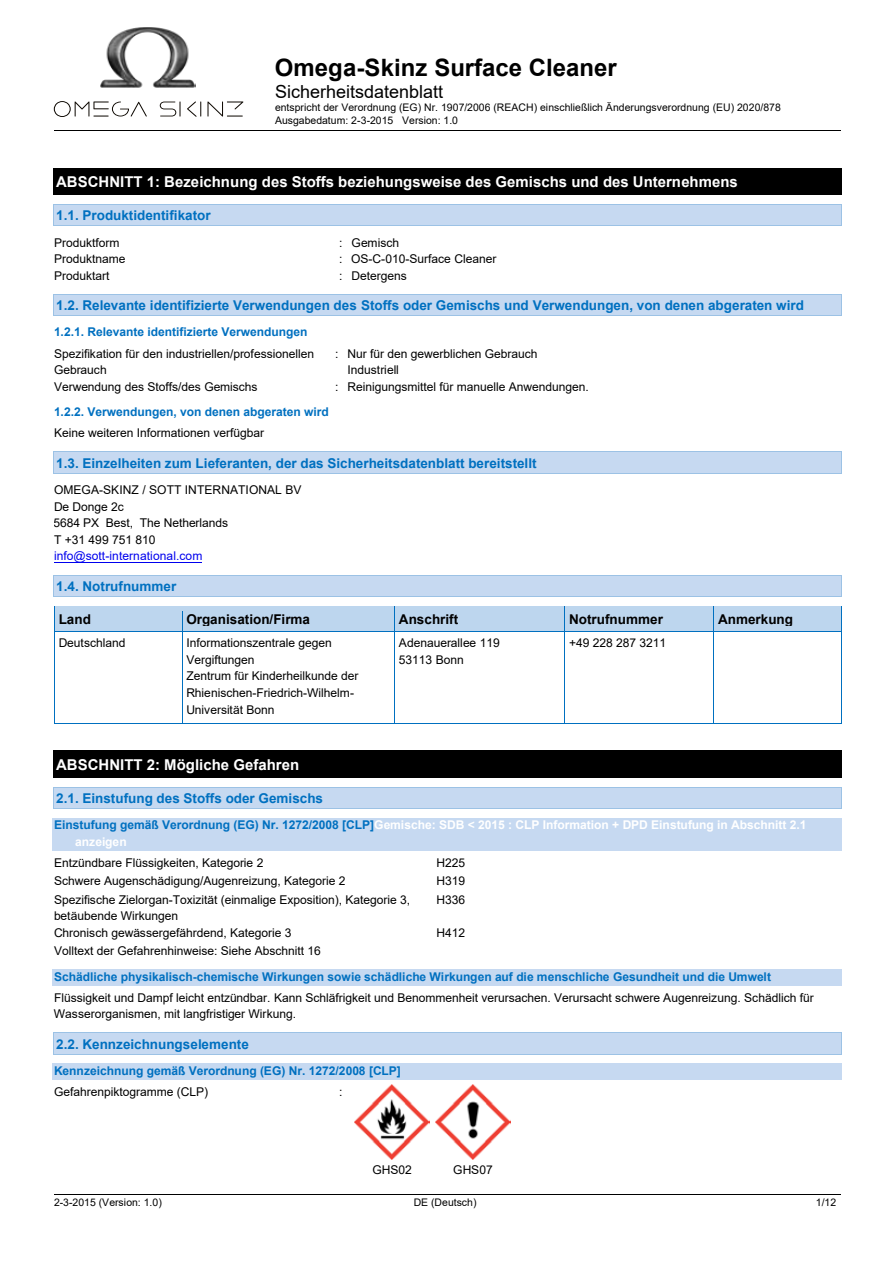
<style>
.page{position:relative;width:893px;height:1263px;background:#fff}
.page>*{position:absolute;margin:0;border:0;box-sizing:border-box;transform-origin:0 0}
.t1{font:700 24px "Arial";color:#000}
.t2{font:18px "Arial";color:#000}
.t3{font:700 15px "Arial";color:#fff}
.t4{font:700 13.5px "Arial";color:#0070c0}
.t5{font:700 13.5px "Arial";color:#000}
.t6{font:12px/16.5px "Arial";letter-spacing:-.005em;color:#000}
.t7{font:700 12px "Arial";color:#0070c0}
.t8{font:700 12px/16.5px "Arial";letter-spacing:-.005em;color:#fff}
.t9{font:12px "Arial";letter-spacing:.005em;color:#00e}
.t10{font:10.5px/12.1px "Arial";color:#000}
.s1{color:#0070c0}
</style>
<div class="page">
<hr style="left:54px;top:130px;width:221px;height:1px;background:#000">
<hr style="left:276px;top:130px;width:565px;height:1px;background:#000">
<hr style="left:54px;top:1194px;width:264px;height:1px;background:#000">
<hr style="left:318px;top:1194px;width:259px;height:1px;background:#000">
<hr style="left:578px;top:1194px;width:263px;height:1px;background:#000">
<div style="left:54px;top:168px;width:787px;height:27px;background:#000"></div>
<hr style="left:54px;top:195px;width:787px;height:1px;background:#000">
<svg style="left:841px;top:168px;width:1px;height:27px"></svg>
<div style="left:54px;top:205px;width:787px;height:21px;background:#c6d9f1"></div>
<hr style="left:54px;top:204px;width:787px;height:1px;background:#9cc2e5">
<hr style="left:54px;top:226px;width:787px;height:1px;background:#9cc2e5">
<svg style="left:841px;top:204px;width:1px;height:22px"></svg>
<div style="left:54px;top:295px;width:787px;height:21px;background:#c6d9f1"></div>
<hr style="left:54px;top:294px;width:787px;height:1px;background:#9cc2e5">
<hr style="left:54px;top:316px;width:787px;height:1px;background:#9cc2e5">
<svg style="left:841px;top:294px;width:1px;height:22px"></svg>
<div style="left:54px;top:452px;width:787px;height:21px;background:#c6d9f1"></div>
<hr style="left:54px;top:452px;width:787px;height:1px;background:#9cc2e5">
<hr style="left:54px;top:473px;width:787px;height:1px;background:#9cc2e5">
<svg style="left:841px;top:452px;width:1px;height:22px"></svg>
<div style="left:54px;top:575px;width:787px;height:21px;background:#c6d9f1"></div>
<hr style="left:54px;top:575px;width:787px;height:1px;background:#9cc2e5">
<hr style="left:54px;top:596px;width:787px;height:1px;background:#9cc2e5">
<svg style="left:841px;top:575px;width:1px;height:22px"></svg>
<div style="left:55px;top:607px;width:127px;height:24px;background:#bdd6ee"></div>
<div style="left:182px;top:607px;width:212px;height:24px;background:#bdd6ee"></div>
<div style="left:395px;top:607px;width:169px;height:24px;background:#bdd6ee"></div>
<div style="left:565px;top:607px;width:148px;height:24px;background:#bdd6ee"></div>
<div style="left:714px;top:607px;width:127px;height:24px;background:#bdd6ee"></div>
<hr style="left:55px;top:606px;width:127px;height:1px;background:#0070c0">
<hr style="left:182px;top:606px;width:212px;height:1px;background:#0070c0">
<hr style="left:395px;top:606px;width:169px;height:1px;background:#0070c0">
<hr style="left:565px;top:606px;width:148px;height:1px;background:#0070c0">
<hr style="left:714px;top:606px;width:127px;height:1px;background:#0070c0">
<svg style="left:54px;top:606px;width:1px;height:30px"></svg>
<hr style="left:55px;top:631px;width:127px;height:1px;background:#0070c0">
<svg style="left:182px;top:606px;width:1px;height:30px"></svg>
<hr style="left:182px;top:631px;width:212px;height:1px;background:#0070c0">
<svg style="left:394px;top:606px;width:1px;height:30px"></svg>
<hr style="left:395px;top:631px;width:169px;height:1px;background:#0070c0">
<svg style="left:564px;top:606px;width:1px;height:30px"></svg>
<hr style="left:565px;top:631px;width:148px;height:1px;background:#0070c0">
<svg style="left:713px;top:606px;width:1px;height:30px"></svg>
<hr style="left:714px;top:631px;width:127px;height:1px;background:#0070c0">
<svg style="left:841px;top:606px;width:1px;height:30px"></svg>
<hr style="left:54px;top:636px;width:1px;height:87px;background:#0070c0">
<hr style="left:55px;top:723px;width:127px;height:1px;background:#0070c0">
<hr style="left:182px;top:636px;width:1px;height:87px;background:#0070c0">
<hr style="left:182px;top:723px;width:212px;height:1px;background:#0070c0">
<hr style="left:394px;top:636px;width:1px;height:87px;background:#0070c0">
<hr style="left:395px;top:723px;width:169px;height:1px;background:#0070c0">
<hr style="left:564px;top:636px;width:1px;height:87px;background:#0070c0">
<hr style="left:565px;top:723px;width:148px;height:1px;background:#0070c0">
<hr style="left:713px;top:636px;width:1px;height:87px;background:#0070c0">
<hr style="left:714px;top:723px;width:127px;height:1px;background:#0070c0">
<hr style="left:841px;top:636px;width:1px;height:87px;background:#0070c0">
<div style="left:54px;top:751px;width:787px;height:26px;background:#000"></div>
<hr style="left:54px;top:777px;width:787px;height:1px;background:#000">
<svg style="left:841px;top:751px;width:1px;height:27px"></svg>
<div style="left:54px;top:787px;width:787px;height:21px;background:#c6d9f1"></div>
<hr style="left:54px;top:787px;width:787px;height:1px;background:#9cc2e5">
<hr style="left:54px;top:808px;width:787px;height:1px;background:#9cc2e5">
<svg style="left:841px;top:787px;width:1px;height:22px"></svg>
<div style="left:52px;top:818px;width:789px;height:17px;background:#c6d9f1"></div>
<div style="left:52px;top:835px;width:789px;height:16px;background:#c6d9f1"></div>
<div style="left:52px;top:969px;width:789px;height:17px;background:#c6d9f1"></div>
<div style="left:54px;top:1033px;width:787px;height:21px;background:#c6d9f1"></div>
<hr style="left:54px;top:1033px;width:787px;height:1px;background:#9cc2e5">
<hr style="left:54px;top:1054px;width:787px;height:1px;background:#9cc2e5">
<svg style="left:841px;top:1033px;width:1px;height:22px"></svg>
<div style="left:52px;top:1064px;width:789px;height:16px;background:#c6d9f1"></div>
<img style="left:355px;top:1085px;width:75px;height:75px">
<img style="left:435px;top:1085px;width:75px;height:75px">
<hr style="left:54px;top:562px;width:148px;height:1px;background:#00e">
<svg style="left:54px;top:101px;width:189px;height:16px"></svg>
<img style="left:100px;top:27px;width:96px;height:61px">
<h1 class="t1" style="left:275px;top:50px;width:343px">Omega-Skinz Surface Cleaner</h1>
<h2 class="t2" style="left:275px;top:79px;width:169px">Sicherheitsdatenblatt</h2>
<p class="t10" style="left:275px;top:102px;width:507px">entspricht der Verordnung (EG) Nr. 1907/2006 (REACH) einschließlich Änderungsverordnung (EU) 2020/878<br>Ausgabedatum: 2-3-2015 Version: 1.0</p>
<p class="t3" style="left:56px;top:171px;width:683px">ABSCHNITT 1: Bezeichnung des Stoffs beziehungsweise des Gemischs und des Unternehmens</p>
<p class="t4" style="left:56px;top:206px;width:156px">1.1. Produktidentifikator</p>
<p class="t6" style="left:54px;top:234px;width:67px">Produktform</p>
<p class="t6" style="left:339px;top:234px;width:61px">: Gemisch</p>
<p class="t6" style="left:54px;top:251px;width:73px">Produktname</p>
<p class="t6" style="left:339px;top:251px;width:5px">:</p>
<p class="t6" style="left:54px;top:267px;width:57px">Produktart</p>
<p class="t6" style="left:339px;top:267px;width:69px">: Detergens</p>
<p class="t4" style="left:56px;top:296px;width:749px">1.2. Relevante identifizierte Verwendungen des Stoffs oder Gemischs und Verwendungen, von denen abgeraten wird</p>
<p class="t7" style="left:54px;top:324px;width:255px">1.2.1. Relevante identifizierte Verwendungen</p>
<p class="t6" style="left:54px;top:345px;width:262px">Spezifikation für den industriellen/professionellen<br>Gebrauch</p>
<p class="t6" style="left:347px;top:345px;width:191px;text-indent:-12px">: Nur für den gewerblichen Gebrauch<br>Industriell</p>
<p class="t6" style="left:54px;top:378px;width:205px">Verwendung des Stoffs/des Gemischs</p>
<p class="t6" style="left:335px;top:378px;width:255px">: Reinigungsmittel für manuelle Anwendungen.</p>
<p class="t7" style="left:54px;top:404px;width:276px">1.2.2. Verwendungen, von denen abgeraten wird</p>
<p class="t6" style="left:54px;top:425px;width:212px">Keine weiteren Informationen verfügbar</p>
<p class="t4" style="left:56px;top:453px;width:482px">1.3. Einzelheiten zum Lieferanten, der das Sicherheitsdatenblatt bereitstellt</p>
<p class="t6" style="left:351px;top:251px;width:147px">OS-C-010-Surface Cleaner</p>
<p class="t6" style="left:53px;top:482px;width:250px">OMEGA-SKINZ / SOTT INTERNATIONAL BV<br>De Donge 2c<br>5684 PX Best, The Netherlands<br>T +31 499 751 810</p>
<p class="t9" style="left:54px;top:548px;width:150px">info@sott-international.com</p>
<p class="t4" style="left:56px;top:576px;width:122px">1.4. Notrufnummer</p>
<p class="t5" style="left:59px;top:609px;width:34px">Land</p>
<p class="t5" style="left:186px;top:609px;width:125px">Organisation/Firma</p>
<p class="t5" style="left:399px;top:609px;width:61px">Anschrift</p>
<p class="t5" style="left:569px;top:609px;width:95px">Notrufnummer</p>
<p class="t5" style="left:718px;top:609px;width:77px">Anmerkung</p>
<p class="t6" style="left:59px;top:635px;width:68px">Deutschland</p>
<p class="t6" style="left:186px;top:635px;width:174px">Informationszentrale gegen<br>Vergiftungen<br>Zentrum für Kinderheilkunde der<br>Rhienischen-Friedrich-Wilhelm-<br>Universität Bonn</p>
<p class="t6" style="left:399px;top:635px;width:102px">Adenauerallee 119<br>53113 Bonn</p>
<p class="t6" style="left:569px;top:635px;width:99px">+49 228 287 3211</p>
<p class="t3" style="left:56px;top:754px;width:244px">ABSCHNITT 2: Mögliche Gefahren</p>
<p class="t4" style="left:56px;top:788px;width:268px">2.1. Einstufung des Stoffs oder Gemischs</p>
<p class="t8" style="left:75px;top:817px;width:733px;text-indent:-21px"><span class="s1">Einstufung gemäß Verordnung (EG) Nr. 1272/2008 [CLP]</span>Gemische: SDB &lt; 2015 : CLP Information + DPD Einstufung in Abschnitt 2.1 anzeigen</p>
<p class="t6" style="left:54px;top:854px;width:211px">Entzündbare Flüssigkeiten, Kategorie 2</p>
<p class="t6" style="left:437px;top:854px;width:30px">H225</p>
<p class="t6" style="left:54px;top:873px;width:293px">Schwere Augenschädigung/Augenreizung, Kategorie 2</p>
<p class="t6" style="left:437px;top:873px;width:30px">H319</p>
<p class="t6" style="left:54px;top:891px;width:358px">Spezifische Zielorgan-Toxizität (einmalige Exposition), Kategorie 3, betäubende Wirkungen</p>
<p class="t6" style="left:437px;top:891px;width:30px">H336</p>
<p class="t6" style="left:54px;top:924px;width:239px">Chronisch gewässergefährdend, Kategorie 3</p>
<p class="t6" style="left:437px;top:924px;width:30px">H412</p>
<p class="t6" style="left:54px;top:943px;width:268px">Volltext der Gefahrenhinweise: Siehe Abschnitt 16</p>
<p class="t7" style="left:54px;top:968px;width:719px">Schädliche physikalisch-chemische Wirkungen sowie schädliche Wirkungen auf die menschliche Gesundheit und die Umwelt</p>
<p class="t6" style="left:54px;top:989px;width:761px">Flüssigkeit und Dampf leicht entzündbar. Kann Schläfrigkeit und Benommenheit verursachen. Verursacht schwere Augenreizung. Schädlich für<br>Wasserorganismen, mit langfristiger Wirkung.</p>
<p class="t4" style="left:56px;top:1034px;width:194px">2.2. Kennzeichnungselemente</p>
<p class="t7" style="left:54px;top:1062px;width:348px">Kennzeichnung gemäß Verordnung (EG) Nr. 1272/2008 [CLP]</p>
<p class="t6" style="left:54px;top:1083px;width:156px">Gefahrenpiktogramme (CLP)</p>
<p class="t6" style="left:339px;top:1083px;width:5px">:</p>
<p class="t6" style="left:372px;top:1161px;width:41px">GHS02</p>
<p class="t6" style="left:453px;top:1161px;width:41px">GHS07</p>
<p class="t10" style="left:54px;top:1196px;width:109px">2-3-2015 (Version: 1.0)</p>
<p class="t10" style="left:414px;top:1196px;width:64px">DE (Deutsch)</p>
<p class="t10" style="left:816px;top:1196px;width:22px">1/12</p>
</div>
